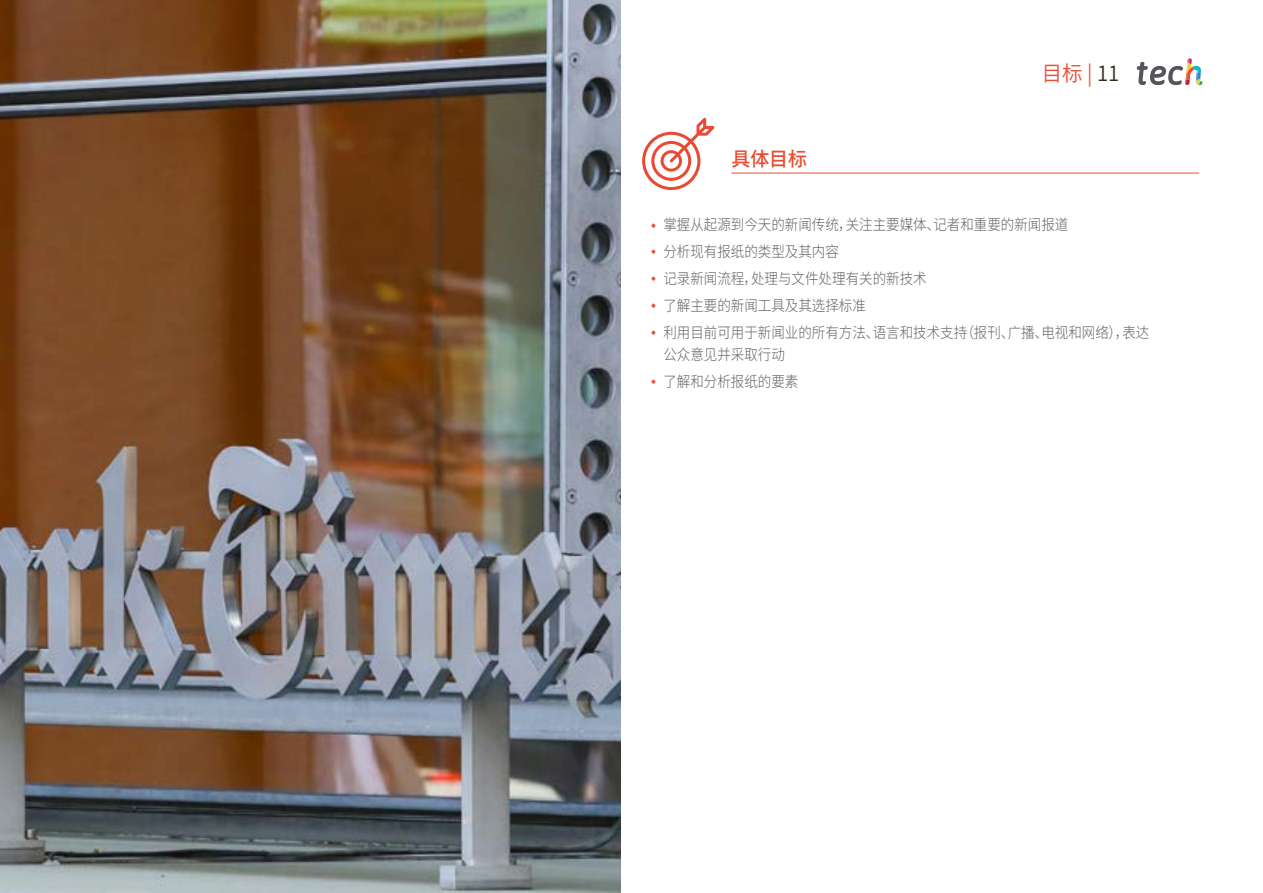
<style>
.page{position:relative;width:1263px;height:893px;background:#fff}
.page>*{position:absolute;margin:0;border:0;box-sizing:border-box;transform-origin:0 0}
.t1{font:21px "Source Han Sans CN";color:#e94d35}
.t2{font:500 19.5px "Source Han Sans CN";color:#e94d35}
.t3{font:300 15px/26.7px "Source Han Sans CN";color:#61646a;scale:.9 1}
.s1{color:#312e20}
</style>
<div class="page">
<hr style="left:731px;top:173px;width:468px;height:1px;background:#e94d35">
<svg style="left:642px;top:118px;width:72px;height:72px"></svg>
<img style="left:0;top:0;width:621px;height:893px">
<svg style="left:1137px;top:58px;width:65px;height:28px"></svg>
<h2 class="t2" style="left:731px;top:147px;width:77px">具体目标</h2>
<h1 class="t1" style="left:1042px;top:61px;width:79px">目标 | <span class="s1">11</span></h1>
<p class="t3" style="left:663px;top:212px;width:541px">掌握从起源到今天的新闻传统，关注主要媒体、记者和重要的新闻报道<br>分析现有报纸的类型及其内容<br>记录新闻流程，处理与文件处理有关的新技术<br>了解主要的新闻工具及其选择标准<br>利用目前可用于新闻业的所有方法、语言和技术支持（报刊、广播、电视和网络），表达</p>
<p class="t3" style="left:663px;top:341px;width:151px">公众意见并采取行动了解和分析报纸的要素</p>
</div>
